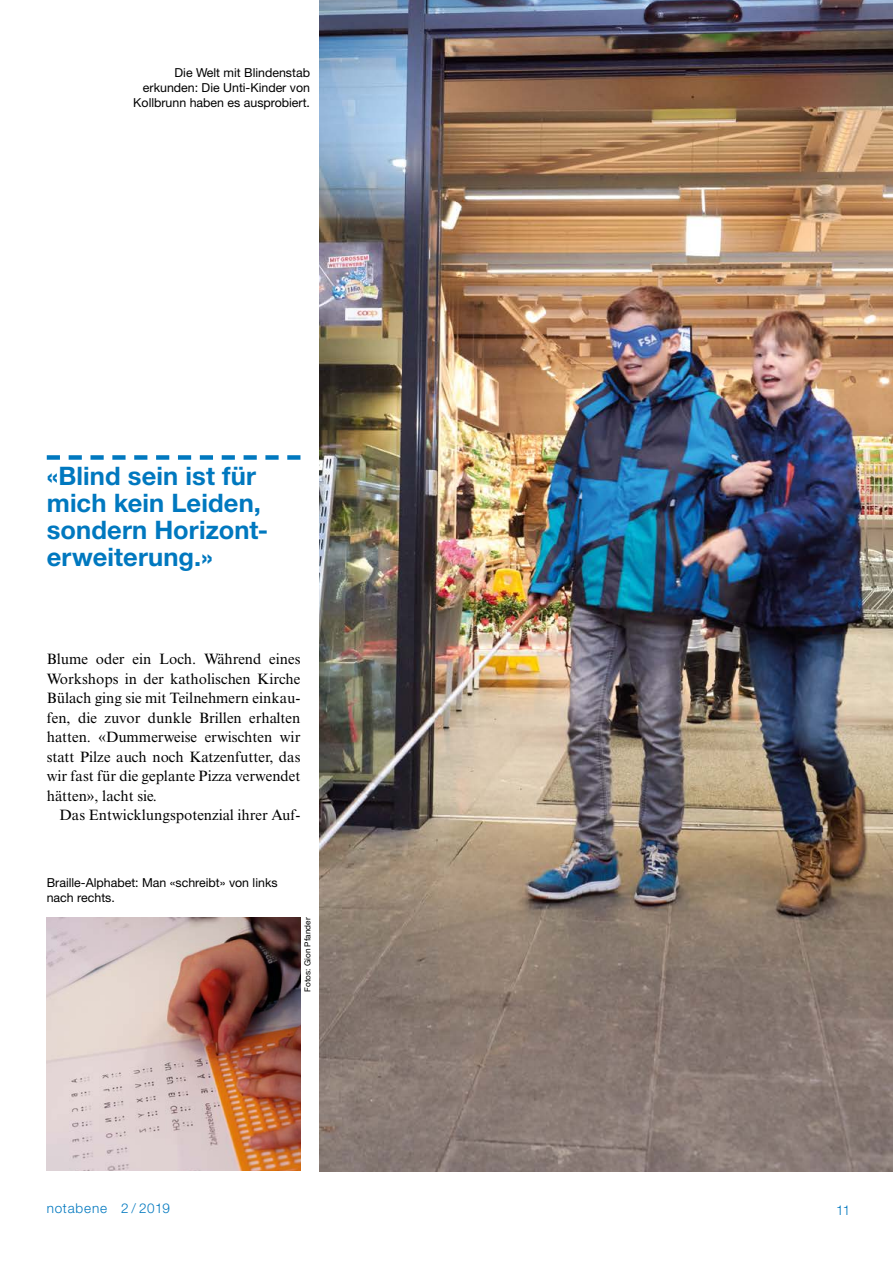
<style>
.page{position:relative;width:893px;height:1263px;background:#fff}
.page>*{position:absolute;margin:0;border:0;box-sizing:border-box;transform-origin:0 0}
.t1{font:700 25.5px/27px "Helvetica Neue LT Pro";letter-spacing:.005em;color:#0078bf}
.t2{font:15px/19.5px "Times NRMT Pro";color:#000;text-align:justify}
.t3{font:300 13.5px "Helvetica Neue LT Pro";letter-spacing:.055em;color:#0078bf}
.t4{font:12.3px/15px "Helvetica Neue LT Pro";color:#000}
.t5{font:8.25px "Helvetica Neue LT Pro";color:#000}
</style>
<div class="page">
<img style="left:320px;top:0;width:573px;height:1171px">
<svg style="left:47px;top:455px;width:253px;height:5px"></svg>
<img style="left:47px;top:918px;width:253px;height:252px">
<p class="t4" style="left:133px;top:65px;width:178px;text-align:right">Die Welt mit Blindenstab erkunden: Die Unti-Kinder von<br>Kollbrunn haben es ausprobiert.</p>
<h1 class="t1" style="left:47px;top:462px;width:223px">«Blind sein ist für mich kein Leiden, sondern Horizont&shy;erweiterung.»</h1>
<p class="t2" style="left:47px;top:650px;width:255px">Blume oder ein Loch. Während eines Workshops in der katholischen Kirche Bülach ging sie mit Teilnehmern einkau&shy;fen, die zuvor dunkle Brillen erhalten hatten. «Dummerweise erwischten wir statt Pilze auch noch Katzenfutter, das wir fast für die geplante Pizza verwendet hätten», lacht sie.</p>
<p class="t2" style="left:60px;top:806px;width:242px">Das Entwicklungspotenzial ihrer Auf-</p>
<p class="t4" style="left:47px;top:875px;width:232px">Braille-Alphabet: Man «schreibt» von links nach rechts.</p>
<p class="t5" style="left:303px;top:992px;width:76px;rotate:-90deg">Fotos: Gion Pfander</p>
<p class="t3" style="left:47px;top:1200px;width:125px">notabene 2 / 2019</p>
<p class="t3" style="left:836px;top:1202px;width:16px">11</p>
</div>
